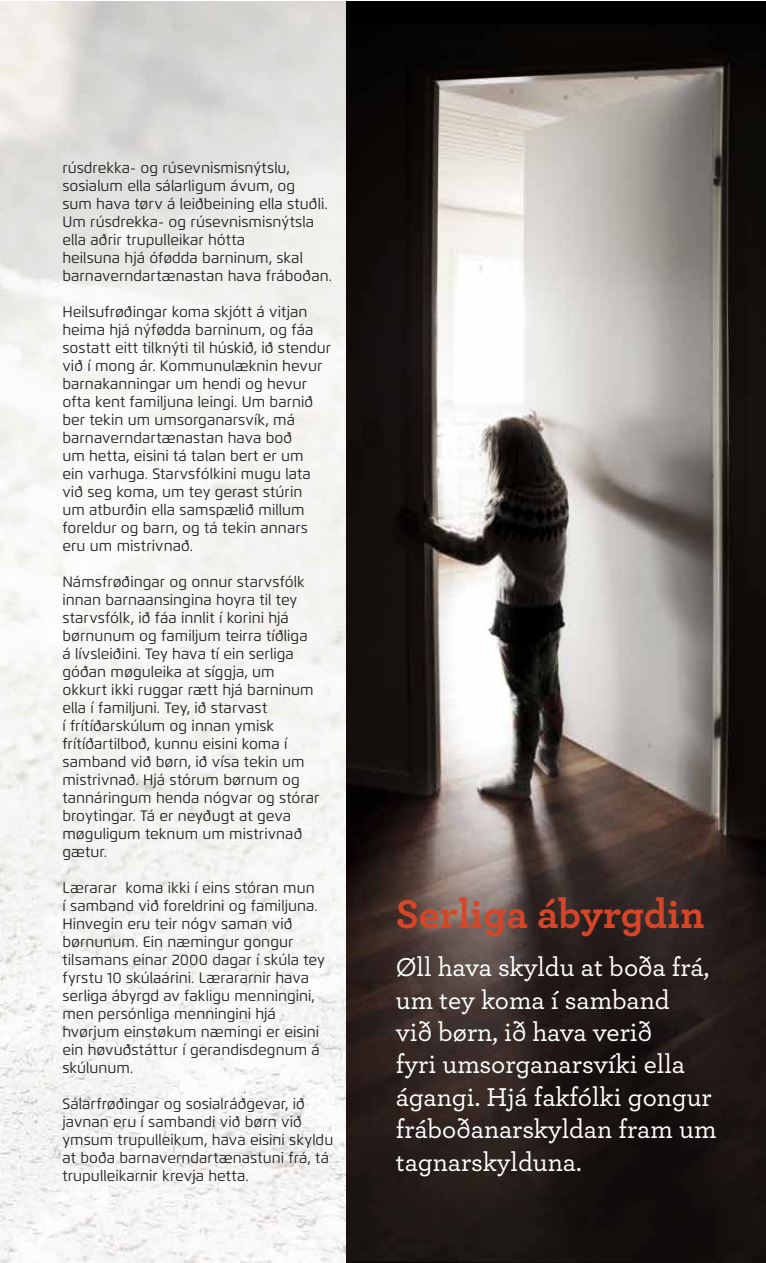
<style>
.page{position:relative;width:766px;height:1263px;background:#fff}
.page>*{position:absolute;margin:0;border:0;box-sizing:border-box;transform-origin:0 0}
.t1{font:700 42px "Archer";color:#d54629}
.t2{font:500 27px/32.4px "Archer";color:#fff}
.t3{font:15px/18px "Flexo";color:#231f20}
</style>
<div class="page">
<img style="left:0;top:1px;width:765px;height:1262px">
<p class="t3" style="left:62px;top:159px;width:271px">rúsdrekka- og rúsevnismisnýtslu, sosialum ella sálarligum ávum, og<br>sum hava tørv á leiðbeining ella stuðli.<br>Um rúsdrekka- og rúsevnismisnýtsla ella aðrir trupulleikar hótta<br>heilsuna hjá ófødda barninum, skal barnaverndartænastan hava fráboðan.</p>
<p class="t3" style="left:62px;top:303px;width:270px">Heilsufrøðingar koma skjótt á vitjan heima hjá nýfødda barninum, og fáa sostatt eitt tilknýti til húskið, ið stendur við í mong ár. Kommunulæknin hevur barnakanningar um hendi og hevur ofta kent familjuna leingi. Um barnið ber tekin um umsorganarsvík, má barnaverndartænastan hava boð<br>um hetta, eisini tá talan bert er um<br>ein varhuga. Starvsfólkini mugu lata við seg koma, um tey gerast stúrin<br>um atburðin ella samspælið millum foreldur og barn, og tá tekin annars eru um mistrivnað.</p>
<p class="t3" style="left:62px;top:573px;width:258px">Námsfrøðingar og onnur starvsfólk innan barnaansingina hoyra til tey starvsfólk, ið fáa innlit í korini hjá børnunum og familjum teirra tíðliga á lívsleiðini. Tey hava tí ein serliga góðan møguleika at síggja, um okkurt ikki ruggar rætt hjá barninum ella í familjuni. Tey, ið starvast<br>í frítíðarskúlum og innan ymisk frítíðartilboð, kunnu eisini koma í samband við børn, ið vísa tekin um mistrivnað. Hjá stórum børnum og tannáringum henda nógvar og stórar broytingar. Tá er neyðugt at geva møguligum teknum um mistrivnað gætur.</p>
<p class="t3" style="left:62px;top:879px;width:264px">Lærarar koma ikki í eins stóran mun<br>í samband við foreldrini og familjuna.<br>Hinvegin eru teir nógv saman við børnunum. Ein næmingur gongur tilsamans einar 2000 dagar í skúla tey fyrstu 10 skúlaárini. Lærararnir hava serliga ábyrgd av fakligu menningini, men persónliga menningini hjá hvørjum einstøkum næmingi er eisini ein høvuðstáttur í gerandisdegnum á skúlunum.</p>
<p class="t3" style="left:62px;top:1095px;width:272px">Sálarfrøðingar og sosialráðgevar, ið javnan eru í sambandi við børn við ymsum trupulleikum, hava eisini skyldu at boða barnaverndartænastuni frá, tá trupulleikarnir krevja hetta.</p>
<h1 class="t1" style="left:395px;top:881px;width:310px">Serliga ábyrgdin</h1>
<h2 class="t2" style="left:395px;top:949px;width:322px">Øll hava skyldu at boða frá, um tey koma í samband<br>við børn, ið hava verið<br>fyri umsorganarsvíki ella ágangi. Hjá fakfólki gongur fráboðanarskyldan fram um tagnarskylduna.</h2>
</div>
